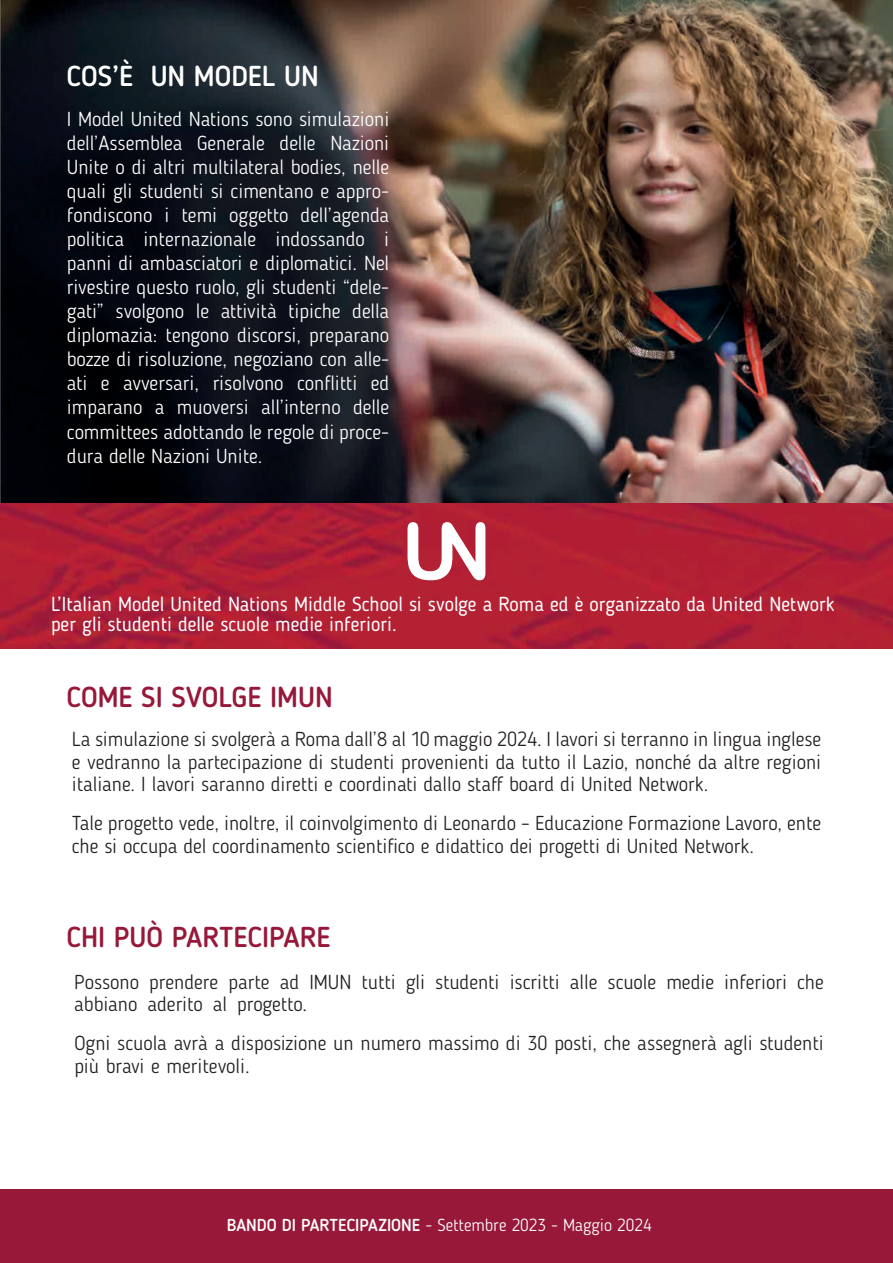
<style>
.page{position:relative;width:893px;height:1263px;background:#fff}
.page>*{position:absolute;margin:0;border:0;box-sizing:border-box;transform-origin:0 0}
.t1{font:500 28.65px "Blogger Sans";color:#971839}
.t2{font:500 28.65px "Blogger Sans";color:#fff}
.t3{font:300 20.1px/22.5px "Blogger Sans";color:#231f20}
.t4{font:300 20.1px/24px "Blogger Sans";color:#fff;text-align:justify}
.t5{font:20.1px/20.1px "Blogger Sans";color:#fefefe}
.t6{font:300 17.1px "Blogger Sans";color:#fff}
.s1{font-weight:500}
</style>
<div class="page">
<img style="left:0;top:502px;width:893px;height:147px">
<img style="left:0;top:0;width:893px;height:502px">
<div style="left:0;top:1190px;width:893px;height:73px;background:#971838"></div>
<svg style="left:408px;top:522px;width:77px;height:58px"></svg>
<h1 class="t2" style="left:67px;top:64px;width:253px">COS’È UN MODEL UN</h1>
<p class="t4" style="left:67px;top:109px;width:324px">I Model United Nations sono simulazioni dell’Assemblea Generale delle Nazioni Unite o di altri multilateral bodies, nelle quali gli studenti si cimentano e appro&shy;fondiscono i temi oggetto dell’agenda politica internazionale indossando i panni di ambasciatori e diplomatici. Nel rivestire questo ruolo, gli studenti “dele&shy;gati” svolgono le attività tipiche della diplomazia: tengono discorsi, preparano bozze di risoluzione, negoziano con alle&shy;ati e avversari, risolvono conflitti ed imparano a muoversi all’interno delle committees adottando le regole di proce&shy;dura delle Nazioni Unite.</p>
<p class="t5" style="left:51px;top:595px;width:785px">L’Italian Model United Nations Middle School si svolge a Roma ed è organizzato da United Network per gli studenti delle scuole medie inferiori.</p>
<h1 class="t1" style="left:67px;top:685px;width:267px">COME SI SVOLGE IMUN</h1>
<p class="t3" style="left:72px;top:730px;width:751px;text-align:justify">La simulazione si svolgerà a Roma dall’8 al 10 maggio 2024. I lavori si terranno in lingua inglese e vedranno la partecipazione di studenti provenienti da tutto il Lazio, nonché da altre regioni italiane. I lavori saranno diretti e coordinati dallo staff board di United Network.</p>
<p class="t3" style="left:72px;top:814px;width:751px">Tale progetto vede, inoltre, il coinvolgimento di Leonardo – Educazione Formazione Lavoro, ente che si occupa del coordinamento scientifico e didattico dei progetti di United Network.</p>
<h1 class="t1" style="left:67px;top:925px;width:265px">CHI PUÒ PARTECIPARE</h1>
<p class="t3" style="left:74px;top:972px;width:751px">Possono prendere parte ad IMUN tutti gli studenti iscritti alle scuole medie inferiori che abbiano aderito al progetto.</p>
<p class="t3" style="left:74px;top:1034px;width:751px">Ogni scuola avrà a disposizione un numero massimo di 30 posti, che assegnerà agli studenti più bravi e meritevoli.</p>
<p class="t6" style="left:227px;top:1218px;width:426px"><span class="s1">BANDO DI PARTECIPAZIONE</span> - Settembre 2023 - Maggio 2024</p>
</div>
